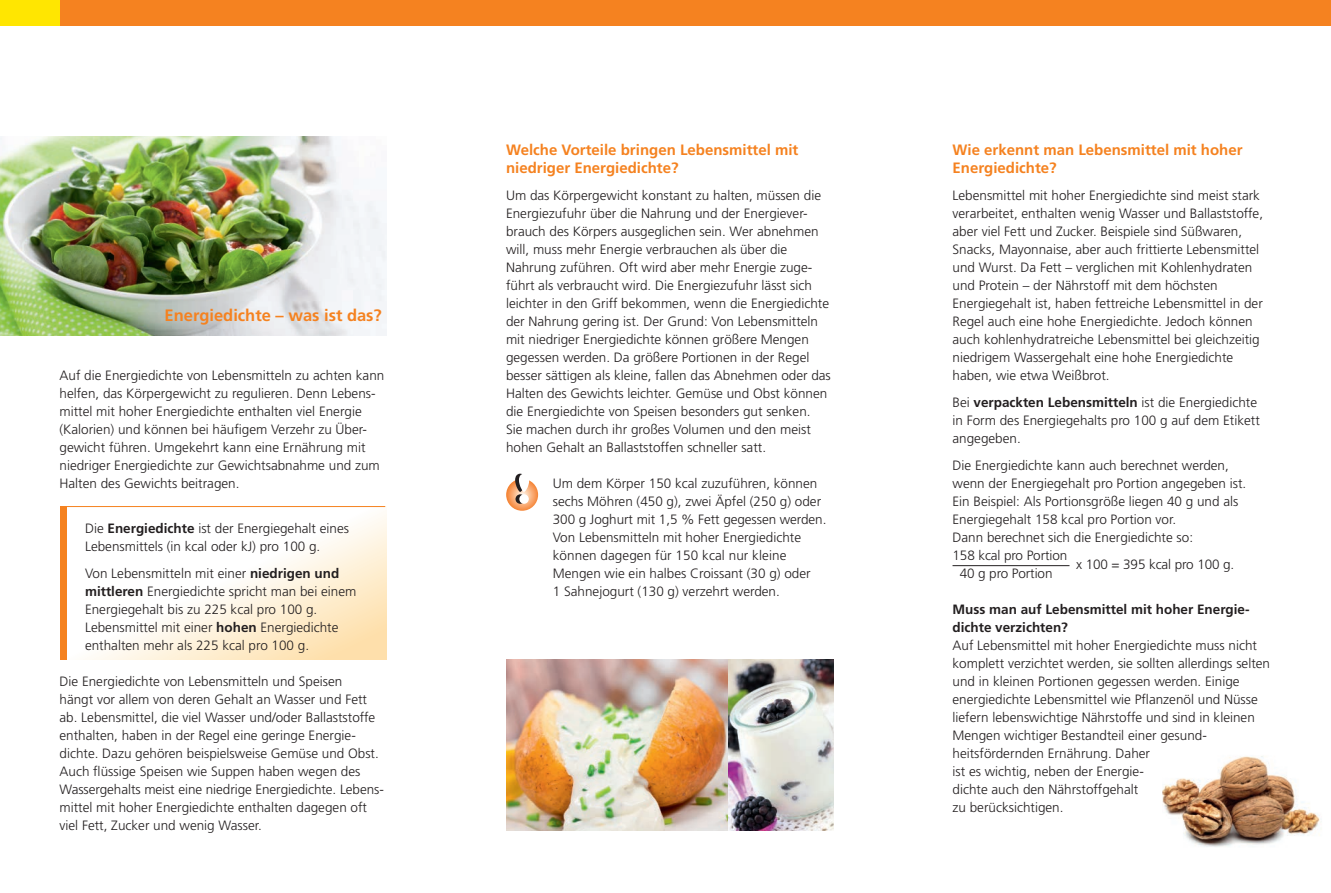
<style>
.page{position:relative;width:1331px;height:893px;background:#fff}
.page>*{position:absolute;margin:0;border:0;box-sizing:border-box;transform-origin:0 0}
.t1{font:700 16.5px "Frutiger";color:#f58220}
.t2{font:700 15px/18px "Frutiger";color:#f58220}
.t3{font:300 13.5px/18px "Frutiger";color:#231f20}
.t4{font:700 13.5px/18px "Frutiger";color:#231f20}
.s1{font-weight:700}
</style>
<div class="page">
<svg style="left:67px;top:506px;width:320px;height:154px"></svg>
<div style="left:60px;top:506px;width:7px;height:154px;background:#f58220"></div>
<hr style="left:62px;top:506px;width:323px;height:1px;background:#f58220">
<img style="left:1162px;top:756px;width:158px;height:91px">
<hr style="left:952px;top:565px;width:117px;height:1px;background:#231f20">
<div style="left:0;top:0;width:1331px;height:26px;background:#f58220"></div>
<div style="left:0;top:0;width:60px;height:26px;background:#ffe601"></div>
<img style="left:0;top:136px;width:387px;height:200px">
<svg style="left:506px;top:479px;width:32px;height:32px"></svg>
<svg style="left:515px;top:474px;width:14px;height:30px"></svg>
<img style="left:506px;top:659px;width:327px;height:171px">
<p class="t1" style="left:165px;top:305px;width:219px">Energiedichte – was ist das?</p>
<p class="t3" style="left:60px;top:366px;width:326px">Auf die Energiedichte von Lebensmitteln zu achten kann helfen, das Körpergewicht zu regulieren. Denn Lebens&shy;mittel mit hoher Energiedichte enthalten viel Energie (Kalorien) und können bei häufigem Verzehr zu Über&shy;gewicht führen. Umgekehrt kann eine Ernährung mit niedriger Energiedichte zur Gewichtsabnahme und zum Halten des Gewichts beitragen.</p>
<p class="t3" style="left:85px;top:519px;width:266px">Die <span class="s1">Energiedichte</span> ist der Energiegehalt eines<br>Lebensmittels (in kcal oder kJ) pro 100 g.</p>
<p class="t3" style="left:85px;top:564px;width:273px">Von Lebensmitteln mit einer <span class="s1">niedrigen und mittleren</span> Energiedichte spricht man bei einem Energiegehalt bis zu 225 kcal pro 100 g.<br>Lebensmittel mit einer <span class="s1">hohen</span> Energiedichte enthalten mehr als 225 kcal pro 100 g.</p>
<p class="t3" style="left:60px;top:672px;width:326px">Die Energiedichte von Lebensmitteln und Speisen<br>hängt vor allem von deren Gehalt an Wasser und Fett ab. Lebensmittel, die viel Wasser und/oder Ballaststoffe enthalten, haben in der Regel eine geringe Energie&shy;dichte. Dazu gehören beispielsweise Gemüse und Obst.<br>Auch flüssige Speisen wie Suppen haben wegen des Wassergehalts meist eine niedrige Energiedichte. Lebens&shy;mittel mit hoher Energiedichte enthalten dagegen oft viel Fett, Zucker und wenig Wasser.</p>
<p class="t2" style="left:506px;top:141px;width:294px">Welche Vorteile bringen Lebensmittel mit niedriger Energiedichte?</p>
<p class="t3" style="left:506px;top:186px;width:326px">Um das Körpergewicht konstant zu halten, müssen die Energiezufuhr über die Nahrung und der Energiever&shy;brauch des Körpers ausgeglichen sein. Wer abnehmen will, muss mehr Energie verbrauchen als über die Nahrung zuführen. Oft wird aber mehr Energie zuge&shy;führt als verbraucht wird. Die Energiezufuhr lässt sich leichter in den Griff bekommen, wenn die Energiedichte der Nahrung gering ist. Der Grund: Von Lebensmitteln mit niedriger Energiedichte können größere Mengen gegessen werden. Da größere Portionen in der Regel besser sättigen als kleine, fallen das Abnehmen oder das Halten des Gewichts leichter. Gemüse und Obst können die Energiedichte von Speisen besonders gut senken.<br>Sie machen durch ihr großes Volumen und den meist hohen Gehalt an Ballaststoffen schneller satt.</p>
<p class="t3" style="left:553px;top:474px;width:275px">Um dem Körper 150 kcal zuzuführen, können sechs Möhren (450 g), zwei Äpfel (250 g) oder 300 g Joghurt mit 1,5 % Fett gegessen werden.<br>Von Lebensmitteln mit hoher Energiedichte können dagegen für 150 kcal nur kleine Mengen wie ein halbes Croissant (30 g) oder<br>1 Sahnejogurt (130 g) verzehrt werden.</p>
<p class="t2" style="left:952px;top:141px;width:292px">Wie erkennt man Lebensmittel mit hoher<br>Energiedichte?</p>
<p class="t3" style="left:952px;top:186px;width:312px">Lebensmittel mit hoher Energiedichte sind meist stark verarbeitet, enthalten wenig Wasser und Ballaststoffe, aber viel Fett und Zucker. Beispiele sind Süßwaren, Snacks, Mayonnaise, aber auch frittierte Lebensmittel und Wurst. Da Fett – verglichen mit Kohlenhydraten und Protein – der Nährstoff mit dem höchsten Energiegehalt ist, haben fettreiche Lebensmittel in der Regel auch eine hohe Energiedichte. Jedoch können auch kohlenhydratreiche Lebensmittel bei gleichzeitig niedrigem Wassergehalt eine hohe Energiedichte haben, wie etwa Weißbrot.</p>
<p class="t3" style="left:952px;top:393px;width:309px">Bei <span class="s1">verpackten Lebensmitteln</span> ist die Energiedichte in Form des Energiegehalts pro 100 g auf dem Etikett angegeben.</p>
<p class="t3" style="left:952px;top:456px;width:278px">Die Energiedichte kann auch berechnet werden,</p>
<p class="t3" style="left:952px;top:474px;width:295px">wenn der Energiegehalt pro Portion angegeben ist.</p>
<p class="t3" style="left:952px;top:492px;width:287px">Ein Beispiel: Als Portionsgröße liegen 40 g und als</p>
<p class="t3" style="left:952px;top:510px;width:225px">Energiegehalt 158 kcal pro Portion vor.</p>
<p class="t3" style="left:952px;top:528px;width:242px">Dann berechnet sich die Energiedichte so:</p>
<p class="t3" style="left:952px;top:546px;width:116px">158 kcal pro Portion</p>
<p class="t3" style="left:960px;top:564px;width:94px">40 g pro Portion</p>
<p class="t3" style="left:1076px;top:555px;width:160px">x 100 = 395 kcal pro 100 g.</p>
<p class="t4" style="left:952px;top:600px;width:299px">Muss man auf Lebensmittel mit hoher Energie&shy;dichte verzichten?</p>
<p class="t3" style="left:952px;top:636px;width:319px">Auf Lebensmittel mit hoher Energiedichte muss nicht komplett verzichtet werden, sie sollten allerdings selten und in kleinen Portionen gegessen werden. Einige energiedichte Lebensmittel wie Pflanzenöl und Nüsse liefern lebenswichtige Nährstoffe und sind in kleinen Mengen wichtiger Bestandteil einer gesund&shy;heitsfördernden Ernährung. Daher<br>ist es wichtig, neben der Energie-<br>dichte auch den Nährstoffgehalt<br>zu berücksichtigen.</p>
</div>
